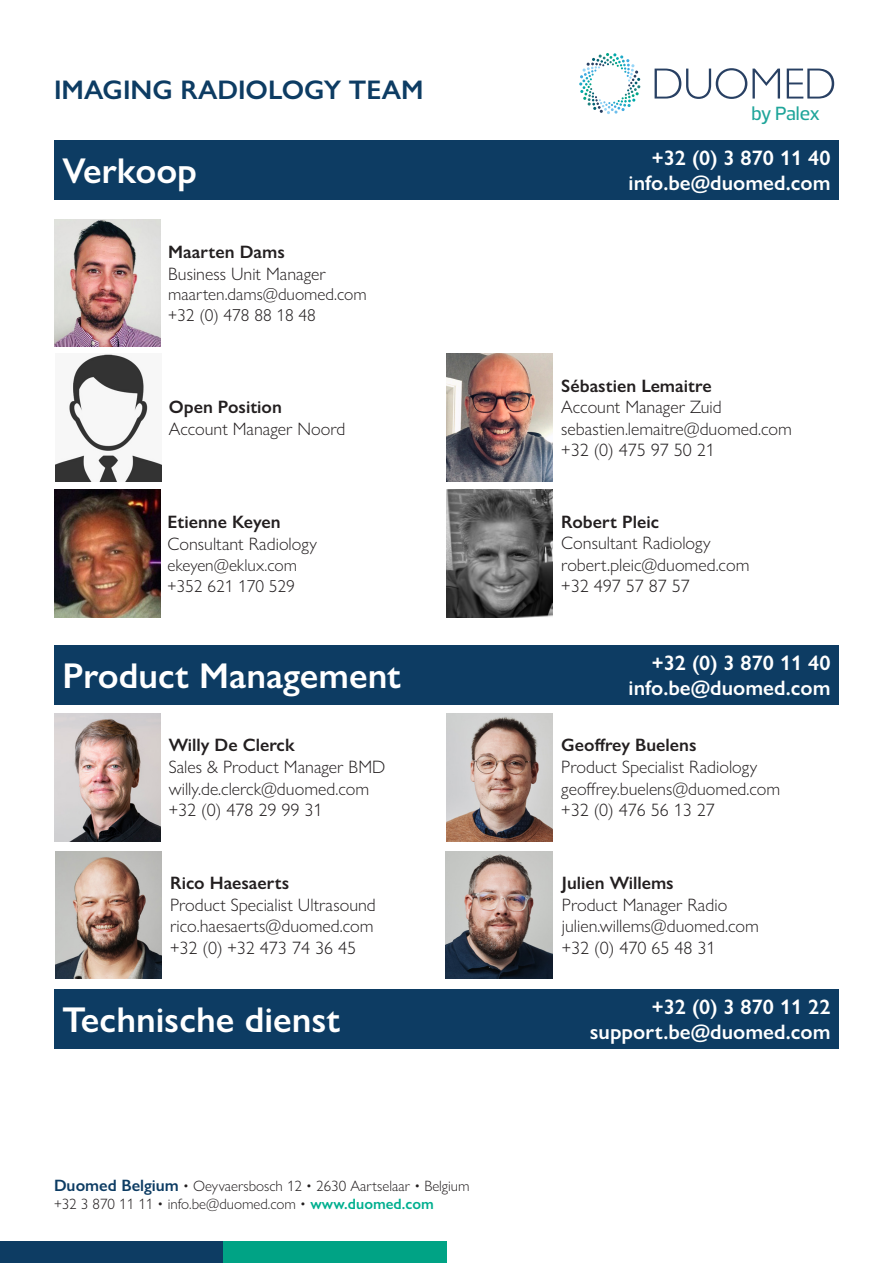
<style>
.page{position:relative;width:893px;height:1263px;background:#fff}
.page>*{position:absolute;margin:0;border:0;box-sizing:border-box;transform-origin:0 0}
.t1{font:600 36px "Gill Sans Nova";color:#fff}
.t2{font:600 27px "Gill Sans Nova";color:#0d3c63}
.t3{font:600 21px "Gill Sans Nova";color:#fff}
.t4{font:500 19.5px "Prelo";letter-spacing:-.03em;color:#1fa59a}
.t5{font:300 18px/21.6px "Gill Sans Nova";color:#231f20}
.t6{font:600 18px "Gill Sans Nova";color:#231f20}
.t7{font:300 17.4px "Gill Sans Nova";color:#231f20}
.t8{font:300 15px "Gill Sans Nova";color:#231f20}
.s1{font-weight:600}
.s2{font-weight:600;font-size:16.5px;color:#0d3c63}
.s3{font-weight:600;color:#01af8f}
</style>
<div class="page">
<div style="left:54px;top:140px;width:785px;height:60px;background:#0d3c63"></div>
<div style="left:54px;top:645px;width:785px;height:59px;background:#0d3c63"></div>
<img style="left:54px;top:713px;width:106px;height:128px">
<div style="left:0;top:1242px;width:223px;height:21px;background:#0d3c63"></div>
<div style="left:223px;top:1242px;width:223px;height:21px;background:#00a385"></div>
<img style="left:55px;top:354px;width:107px;height:127px">
<img style="left:446px;top:354px;width:107px;height:127px">
<div style="left:54px;top:989px;width:785px;height:60px;background:#0d3c63"></div>
<img style="left:446px;top:713px;width:107px;height:128px">
<img style="left:54px;top:490px;width:106px;height:127px">
<img style="left:446px;top:490px;width:107px;height:127px">
<img style="left:55px;top:219px;width:106px;height:128px">
<svg style="left:579px;top:53px;width:61px;height:61px"></svg>
<svg style="left:655px;top:68px;width:179px;height:31px"></svg>
<img style="left:55px;top:851px;width:107px;height:128px">
<img style="left:446px;top:851px;width:106px;height:128px">
<p class="t2" style="left:54px;top:73px;width:371px">IMAGING RADIOLOGY TEAM</p>
<p class="t4" style="left:751px;top:102px;width:70px">by Palex</p>
<p class="t1" style="left:63px;top:149px;width:136px">Verkoop</p>
<p class="t3" style="left:652px;top:145px;width:180px">+32 (0) 3 870 11 40</p>
<p class="t3" style="left:629px;top:170px;width:203px">info.be@duomed.com</p>
<p class="t5" style="left:168px;top:241px;width:159px"><span class="s1">Maarten Dams<br></span>Business Unit Manager</p>
<p class="t7" style="left:168px;top:284px;width:200px">maarten.dams@duomed.com</p>
<p class="t7" style="left:168px;top:305px;width:149px">+32 (0) 478 88 18 48</p>
<p class="t6" style="left:169px;top:396px;width:115px">Open Position</p>
<p class="t5" style="left:169px;top:418px;width:178px">Account Manager Noord</p>
<p class="t6" style="left:168px;top:511px;width:114px">Etienne Keyen</p>
<p class="t5" style="left:168px;top:533px;width:151px">Consultant Radiology</p>
<p class="t7" style="left:168px;top:554px;width:131px">ekeyen@eklux.com</p>
<p class="t7" style="left:168px;top:575px;width:129px">+352 621 170 529</p>
<p class="t6" style="left:561px;top:374px;width:152px">Sébastien Lemaitre</p>
<p class="t5" style="left:561px;top:396px;width:162px">Account Manager Zuid</p>
<p class="t5" style="left:561px;top:418px;width:232px">sebastien.lemaitre@duomed.com</p>
<p class="t5" style="left:561px;top:439px;width:155px">+32 (0) 475 97 50 21</p>
<p class="t6" style="left:561px;top:510px;width:99px">Robert Pleic</p>
<p class="t5" style="left:561px;top:532px;width:151px">Consultant Radiology</p>
<p class="t5" style="left:561px;top:554px;width:190px">robert.pleic@duomed.com</p>
<p class="t5" style="left:561px;top:575px;width:130px">+32 497 57 87 57</p>
<p class="t1" style="left:63px;top:653px;width:340px">Product Management</p>
<p class="t3" style="left:652px;top:650px;width:180px">+32 (0) 3 870 11 40</p>
<p class="t3" style="left:629px;top:675px;width:203px">info.be@duomed.com</p>
<p class="t6" style="left:169px;top:734px;width:127px">Willy De Clerck</p>
<p class="t5" style="left:169px;top:756px;width:218px">Sales &amp; Product Manager BMD</p>
<p class="t5" style="left:169px;top:777px;width:202px">willy.de.clerck@duomed.com</p>
<p class="t5" style="left:169px;top:799px;width:155px">+32 (0) 478 29 99 31</p>
<p class="t6" style="left:170px;top:872px;width:121px">Rico Haesaerts</p>
<p class="t5" style="left:170px;top:894px;width:207px">Product Specialist Ultrasound</p>
<p class="t5" style="left:170px;top:915px;width:205px">rico.haesaerts@duomed.com</p>
<p class="t5" style="left:170px;top:937px;width:187px">+32 (0) +32 473 74 36 45</p>
<p class="t6" style="left:561px;top:734px;width:137px">Geoffrey Buelens</p>
<p class="t5" style="left:561px;top:756px;width:198px">Product Specialist Radiology</p>
<p class="t5" style="left:561px;top:777px;width:221px">geoffrey.buelens@duomed.com</p>
<p class="t5" style="left:561px;top:799px;width:155px">+32 (0) 476 56 13 27</p>
<p class="t6" style="left:562px;top:872px;width:113px">Julien Willems</p>
<p class="t5" style="left:562px;top:894px;width:167px">Product Manager Radio</p>
<p class="t5" style="left:562px;top:915px;width:198px">julien.willems@duomed.com</p>
<p class="t5" style="left:562px;top:937px;width:155px">+32 (0) 470 65 48 31</p>
<p class="t1" style="left:63px;top:997px;width:280px">Technische dienst</p>
<p class="t3" style="left:652px;top:994px;width:180px">+32 (0) 3 870 11 22</p>
<p class="t3" style="left:590px;top:1019px;width:242px">support.be@duomed.com</p>
<p class="t8" style="left:54px;top:1177px;width:417px"><span class="s2">Duomed Belgium</span> • Oeyvaersbosch 12 • 2630 Aartselaar • Belgium</p>
<p class="t8" style="left:54px;top:1195px;width:381px">+32 3 870 11 11 • info.be@duomed.com • <span class="s3">www.duomed.com</span></p>
</div>
